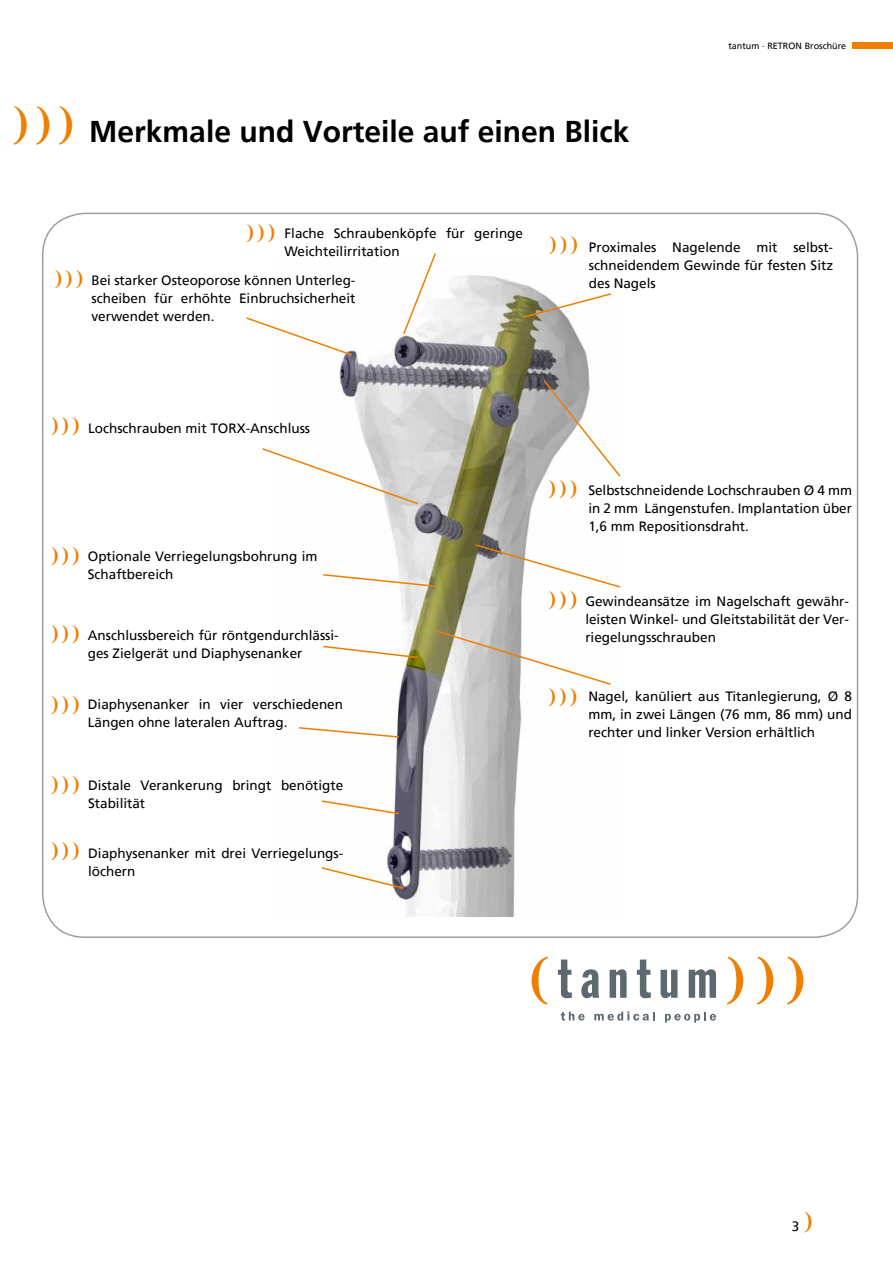
<style>
.page{position:relative;width:893px;height:1263px;background:#fff}
.page>*{position:absolute;margin:0;border:0;box-sizing:border-box;transform-origin:0 0}
.t1{font:700 30px "Frutiger";color:#000}
.t2{font:21px "Copperplate Thirty One AB";color:#ee7f00}
.t3{font:13.5px/18px "Frutiger";color:#000}
.t4{font:9px "Frutiger";color:#000}
.s1{font-family:"Copperplate Thirty One AB";font-weight:400;font-size:45px;color:#ee7f00}
.s2{font-family:"Copperplate Thirty One AB";font-size:24px;color:#ee7f00}
</style>
<div class="page">
<img style="left:339px;top:275px;width:251px;height:641px">
<svg style="left:532px;top:956px;width:16px;height:48px"></svg>
<svg style="left:558px;top:959px;width:14px;height:39px"></svg>
<svg style="left:581px;top:969px;width:18px;height:29px"></svg>
<svg style="left:610px;top:969px;width:17px;height:29px"></svg>
<svg style="left:637px;top:959px;width:14px;height:39px"></svg>
<svg style="left:661px;top:970px;width:16px;height:28px"></svg>
<svg style="left:689px;top:969px;width:27px;height:29px"></svg>
<svg style="left:727px;top:956px;width:16px;height:48px"></svg>
<svg style="left:757px;top:956px;width:16px;height:48px"></svg>
<svg style="left:787px;top:956px;width:16px;height:48px"></svg>
<svg style="left:561px;top:1012px;width:24px;height:8px"></svg>
<svg style="left:594px;top:1011px;width:61px;height:9px"></svg>
<svg style="left:665px;top:1012px;width:51px;height:11px"></svg>
<div style="left:852px;top:43px;width:41px;height:6px;background:#ee7f00"></div>
<svg style="left:434px;top:629px;width:177px;height:57px"></svg>
<svg style="left:323px;top:645px;width:97px;height:14px"></svg>
<svg style="left:323px;top:573px;width:114px;height:15px"></svg>
<svg style="left:262px;top:447px;width:158px;height:59px"></svg>
<svg style="left:474px;top:543px;width:147px;height:46px"></svg>
<svg style="left:542px;top:379px;width:79px;height:99px"></svg>
<svg style="left:521px;top:292px;width:90px;height:27px"></svg>
<svg style="left:402px;top:253px;width:35px;height:83px"></svg>
<svg style="left:246px;top:316px;width:108px;height:41px"></svg>
<svg style="left:299px;top:726px;width:101px;height:13px"></svg>
<svg style="left:321px;top:799px;width:79px;height:16px"></svg>
<svg style="left:321px;top:866px;width:84px;height:24px"></svg>
<h1 class="t1" style="left:13px;top:114px;width:618px"><span class="s1">) ) )</span> Merkmale und Vorteile auf einen Blick</h1>
<p class="t4" style="left:728px;top:41px;width:119px">tantum · RETRON Broschüre</p>
<h2 class="t2" style="left:55px;top:266px;width:31px">)))</h2>
<h2 class="t2" style="left:246px;top:219px;width:31px">)))</h2>
<p class="t3" style="left:92px;top:271px;width:265px;text-align:justify">Bei starker Osteoporose können Unterleg&shy;scheiben für erhöhte Einbruchsicherheit verwendet werden.</p>
<p class="t3" style="left:284px;top:225px;width:240px">Flache Schraubenköpfe für geringe<br>Weichteilirritation</p>
<h2 class="t2" style="left:549px;top:232px;width:31px">)))</h2>
<p class="t3" style="left:589px;top:238px;width:246px;text-align:justify">Proximales Nagelende mit selbst&shy;schneidendem Gewinde für festen Sitz des Nagels</p>
<h2 class="t2" style="left:51px;top:413px;width:31px">)))</h2>
<p class="t3" style="left:88px;top:419px;width:224px">Lochschrauben mit TORX-Anschluss</p>
<h2 class="t2" style="left:549px;top:476px;width:31px">)))</h2>
<p class="t3" style="left:588px;top:481px;width:265px;text-align:justify">Selbstschneidende Lochschrauben Ø 4 mm in 2 mm Längenstufen. Implantation über 1,6 mm Repositionsdraht.</p>
<h2 class="t2" style="left:51px;top:542px;width:31px">)))</h2>
<p class="t3" style="left:88px;top:548px;width:231px">Optionale Verriegelungsbohrung im<br>Schaftbereich</p>
<h2 class="t2" style="left:51px;top:621px;width:31px">)))</h2>
<p class="t3" style="left:88px;top:626px;width:252px">Anschlussbereich für röntgendurchlässi&shy;ges Zielgerät und Diaphysenanker</p>
<h2 class="t2" style="left:549px;top:587px;width:31px">)))</h2>
<p class="t3" style="left:585px;top:592px;width:265px;text-align:justify">Gewindeansätze im Nagelschaft gewähr&shy;leisten Winkel- und Gleitstabilität der Ver&shy;riegelungsschrauben</p>
<h2 class="t2" style="left:51px;top:691px;width:31px">)))</h2>
<p class="t3" style="left:88px;top:695px;width:257px">Diaphysenanker in vier verschiedenen<br>Längen ohne lateralen Auftrag.</p>
<h2 class="t2" style="left:549px;top:684px;width:31px">)))</h2>
<p class="t3" style="left:588px;top:687px;width:265px;text-align:justify">Nagel, kanüliert aus Titanlegierung, Ø 8 mm, in zwei Längen (76 mm, 86 mm) und rechter und linker Version erhältlich</p>
<h2 class="t2" style="left:51px;top:771px;width:31px">)))</h2>
<h2 class="t2" style="left:51px;top:838px;width:31px">)))</h2>
<p class="t3" style="left:88px;top:777px;width:257px">Distale Verankerung bringt benötigte<br>Stabilität</p>
<p class="t3" style="left:88px;top:844px;width:257px">Diaphysenanker mit drei Verriegelungs&shy;löchern</p>
<p class="t3" style="left:792px;top:1217px;width:23px">3 <span class="s2">)</span></p>
</div>
